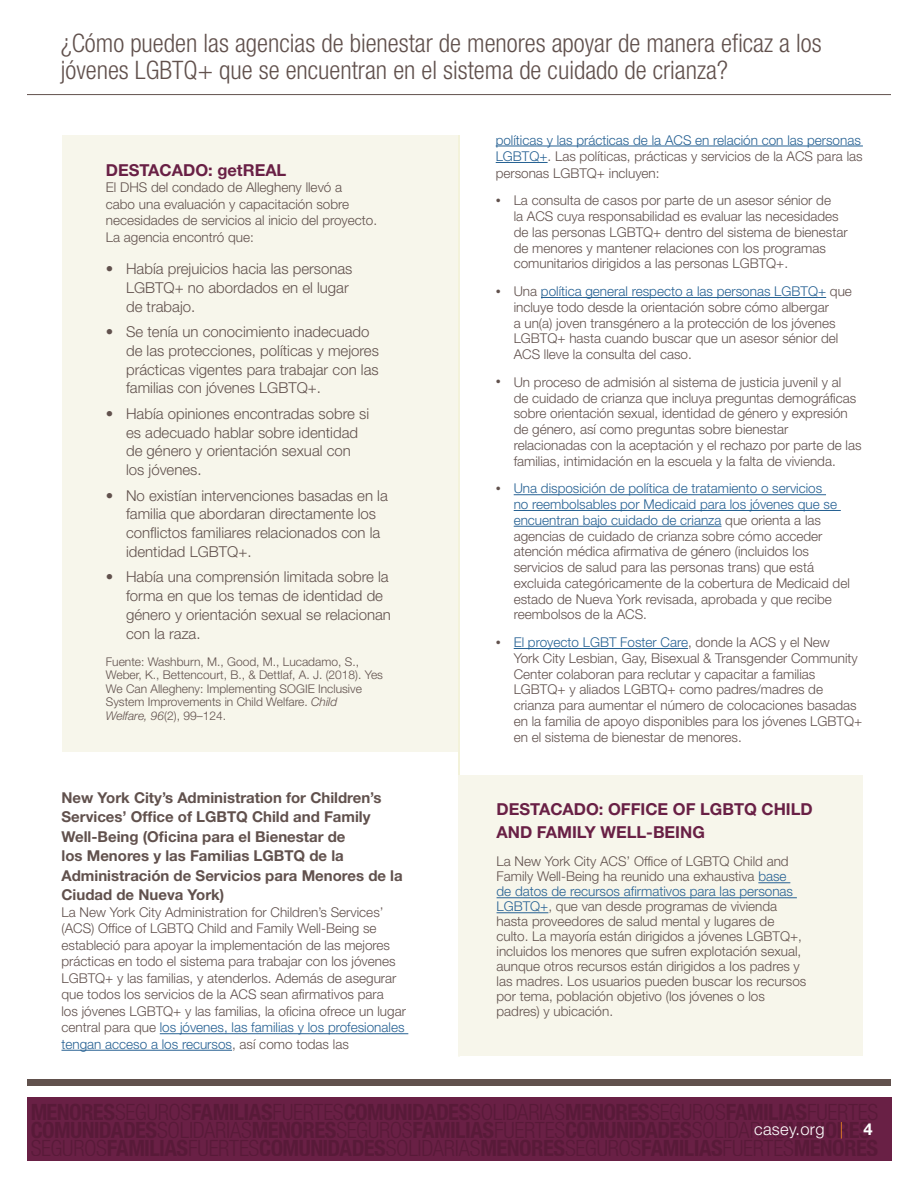
<style>
.page{position:relative;width:918px;height:1188px;background:#fff}
.page>*{position:absolute;margin:0;border:0;box-sizing:border-box;transform-origin:0 0}
.t1{font:300 condensed 25.5px/27px "Helvetica Neue LT Std";color:#61514d}
.box_head{font:700 16.5px/22.5px "Helvetica Neue LT Std";color:#692045}
.body{font:700 16.5px "Helvetica Neue LT Std";color:#692045}
.t2{font:300 16.5px "Helvetica Neue LT Std";letter-spacing:.02em;color:#fff}
.t3{font:300 15px/18.8px "Helvetica Neue LT Std";color:#61514d}
.Head_3{font:700 15px/19.5px "Helvetica Neue LT Std";color:#61514d}
.box_body{font:300 13.5px/15.8px "Helvetica Neue LT Std";color:#61514d}
.body-2{font:300 13.5px/16.5px "Helvetica Neue LT Std";color:#61514d}
.box_body-2{font:300 12px/13.5px "Helvetica Neue LT Std";color:#61514d}
.s1{font-style:italic}
.s2{color:#266193}
.s3{font-size:10.2px}
.s4{color:#f18a21}
.s5{font-weight:700}
</style>
<div class="page">
<div style="left:27px;top:1098px;width:864px;height:63px;background:#692045"></div>
<div style="left:27px;top:1079px;width:864px;height:7px;background:#61514d"></div>
<hr style="left:27px;top:94px;width:864px;height:1px;background:#61514d">
<hr style="left:459px;top:135px;width:1px;height:921px;background:#e9e7b7">
<hr style="left:160px;top:1033px;width:248px;height:1px;background:#266193">
<hr style="left:62px;top:1050px;width:170px;height:1px;background:#266193">
<hr style="left:496px;top:146px;width:367px;height:1px;background:#266193">
<hr style="left:496px;top:162px;width:52px;height:1px;background:#266193">
<hr style="left:541px;top:297px;width:285px;height:1px;background:#266193">
<hr style="left:514px;top:494px;width:312px;height:1px;background:#266193">
<hr style="left:514px;top:510px;width:327px;height:1px;background:#266193">
<hr style="left:514px;top:526px;width:208px;height:1px;background:#266193">
<hr style="left:514px;top:648px;width:174px;height:1px;background:#266193">
<div style="left:63px;top:135px;width:395px;height:617px;background:#f7f6eb"></div>
<div style="left:458px;top:775px;width:405px;height:281px;background:#f7f6eb"></div>
<hr style="left:758px;top:882px;width:32px;height:1px;background:#266193">
<hr style="left:497px;top:897px;width:300px;height:1px;background:#266193">
<hr style="left:497px;top:912px;width:51px;height:1px;background:#266193">
<h1 class="t1" style="left:61px;top:30px;width:762px">¿Cómo pueden las agencias de bienestar de menores apoyar de manera eficaz a los jóvenes LGBTQ+ que se encuentran en el sistema de cuidado de crianza?</h1>
<p class="body" style="left:106px;top:160px;width:182px">DESTACADO: getREAL</p>
<p class="box_body" style="left:106px;top:179px;width:273px;line-height:16.5px">El DHS del condado de Allegheny llevó a<br>cabo una evaluación y capacitación sobre necesidades de servicios al inicio del proyecto.<br>La agencia encontró que:</p>
<p class="t3" style="left:126px;top:259px;width:228px;text-indent:-20px">• Había prejuicios hacia las personas<br>LGBTQ+ no abordados en el lugar de trabajo.</p>
<p class="t3" style="left:126px;top:322px;width:254px;text-indent:-20px">• Se tenía un conocimiento inadecuado de las protecciones, políticas y mejores prácticas vigentes para trabajar con las familias con jóvenes LGBTQ+.</p>
<p class="t3" style="left:126px;top:404px;width:245px;text-indent:-20px">• Había opiniones encontradas sobre si es adecuado hablar sobre identidad de género y orientación sexual con los jóvenes.</p>
<p class="t3" style="left:126px;top:486px;width:263px;text-indent:-20px">• No existían intervenciones basadas en la familia que abordaran directamente los conflictos familiares relacionados con la identidad LGBTQ+.</p>
<p class="t3" style="left:126px;top:567px;width:266px;text-indent:-20px">• Había una comprensión limitada sobre la forma en que los temas de identidad de género y orientación sexual se relacionan con la raza.</p>
<p class="box_body-2" style="left:106px;top:654px;width:279px">Fuente: Washburn, M., Good, M., Lucadamo, S., Weber, K., Bettencourt, B., &amp; Dettlaf, A. J. (2018). Yes We Can Allegheny: Implementing SOGIE Inclusive System Improvements in Child Welfare. <span class="s1">Child<br>Welfare, 96</span>(2), 99–124.</p>
<p class="Head_3" style="left:62px;top:787px;width:343px">New York City’s Administration for Children’s Services’ Office of LGBTQ Child and Family Well-Being (Oficina para el Bienestar de<br>los Menores y las Familias LGBTQ de la Administración de Servicios para Menores de la Ciudad de Nueva York)</p>
<p class="body-2" style="left:62px;top:904px;width:346px">La New York City Administration for Children’s Services’ (ACS) Office of LGBTQ Child and Family Well-Being se estableció para apoyar la implementación de las mejores prácticas en todo el sistema para trabajar con los jóvenes LGBTQ+ y las familias, y atenderlos. Además de asegurar que todos los servicios de la ACS sean afirmativos para<br>los jóvenes LGBTQ+ y las familias, la oficina ofrece un lugar central para que <span class="s2">los jóvenes, las familias y los profesionales tengan acceso a los recursos</span>, así como todas las</p>
<p class="body-2" style="left:496px;top:131px;width:368px"><span class="s2">políticas y las prácticas de la ACS en relación con las personas<br>LGBTQ+</span>. Las políticas, prácticas y servicios de la ACS para las personas LGBTQ+ incluyen:</p>
<p class="box_body" style="left:514px;top:192px;width:335px;text-indent:-18px"><span class="s3">•</span> La consulta de casos por parte de un asesor sénior de<br>la ACS cuya responsabilidad es evaluar las necesidades de las personas LGBTQ+ dentro del sistema de bienestar de menores y mantener relaciones con los programas comunitarios dirigidos a las personas LGBTQ+.</p>
<p class="box_body" style="left:514px;top:283px;width:340px;text-indent:-18px"><span class="s3">•</span> Una <span class="s2">política general respecto a las personas LGBTQ+</span> que incluye todo desde la orientación sobre cómo albergar<br>a un(a) joven transgénero a la protección de los jóvenes LGBTQ+ hasta cuando buscar que un asesor sénior del ACS lleve la consulta del caso.</p>
<p class="box_body" style="left:514px;top:374px;width:349px;text-indent:-18px"><span class="s3">•</span> Un proceso de admisión al sistema de justicia juvenil y al<br>de cuidado de crianza que incluya preguntas demográficas sobre orientación sexual, identidad de género y expresión de género, así como preguntas sobre bienestar relacionadas con la aceptación y el rechazo por parte de las familias, intimidación en la escuela y la falta de vivienda.</p>
<p class="box_body" style="left:514px;top:480px;width:338px;text-indent:-18px"><span class="s3">•</span> <span class="s2">Una disposición de política de tratamiento o servicios<br>no reembolsables por Medicaid para los jóvenes que se encuentran bajo cuidado de crianza</span> que orienta a las agencias de cuidado de crianza sobre cómo acceder atención médica afirmativa de género (incluidos los servicios de salud para las personas trans) que está excluida categóricamente de la cobertura de Medicaid del estado de Nueva York revisada, aprobada y que recibe reembolsos de la ACS.</p>
<p class="box_body" style="left:514px;top:634px;width:350px;text-indent:-18px"><span class="s3">•</span> <span class="s2">El proyecto LGBT Foster Care</span>, donde la ACS y el New<br>York City Lesbian, Gay, Bisexual &amp; Transgender Community Center colaboran para reclutar y capacitar a familias LGBTQ+ y aliados LGBTQ+ como padres/madres de crianza para aumentar el número de colocaciones basadas en la familia de apoyo disponibles para los jóvenes LGBTQ+ en el sistema de bienestar de menores.</p>
<p class="box_head" style="left:497px;top:798px;width:318px">DESTACADO: OFFICE OF LGBTQ CHILD<br>AND FAMILY WELL-BEING</p>
<p class="box_body" style="left:497px;top:854px;width:311px;line-height:15px">La New York City ACS’ Office of LGBTQ Child and Family Well-Being ha reunido una exhaustiva <span class="s2">base<br>de datos de recursos afirmativos para las personas LGBTQ+</span>, que van desde programas de vivienda hasta proveedores de salud mental y lugares de culto. La mayoría están dirigidos a jóvenes LGBTQ+, incluidos los menores que sufren explotación sexual, aunque otros recursos están dirigidos a los padres y las madres. Los usuarios pueden buscar los recursos por tema, población objetivo (los jóvenes o los padres) y ubicación.</p>
<p class="t2" style="left:754px;top:1119px;width:120px">casey.org <span class="s4">|</span> <span class="s5">4</span></p>
</div>
